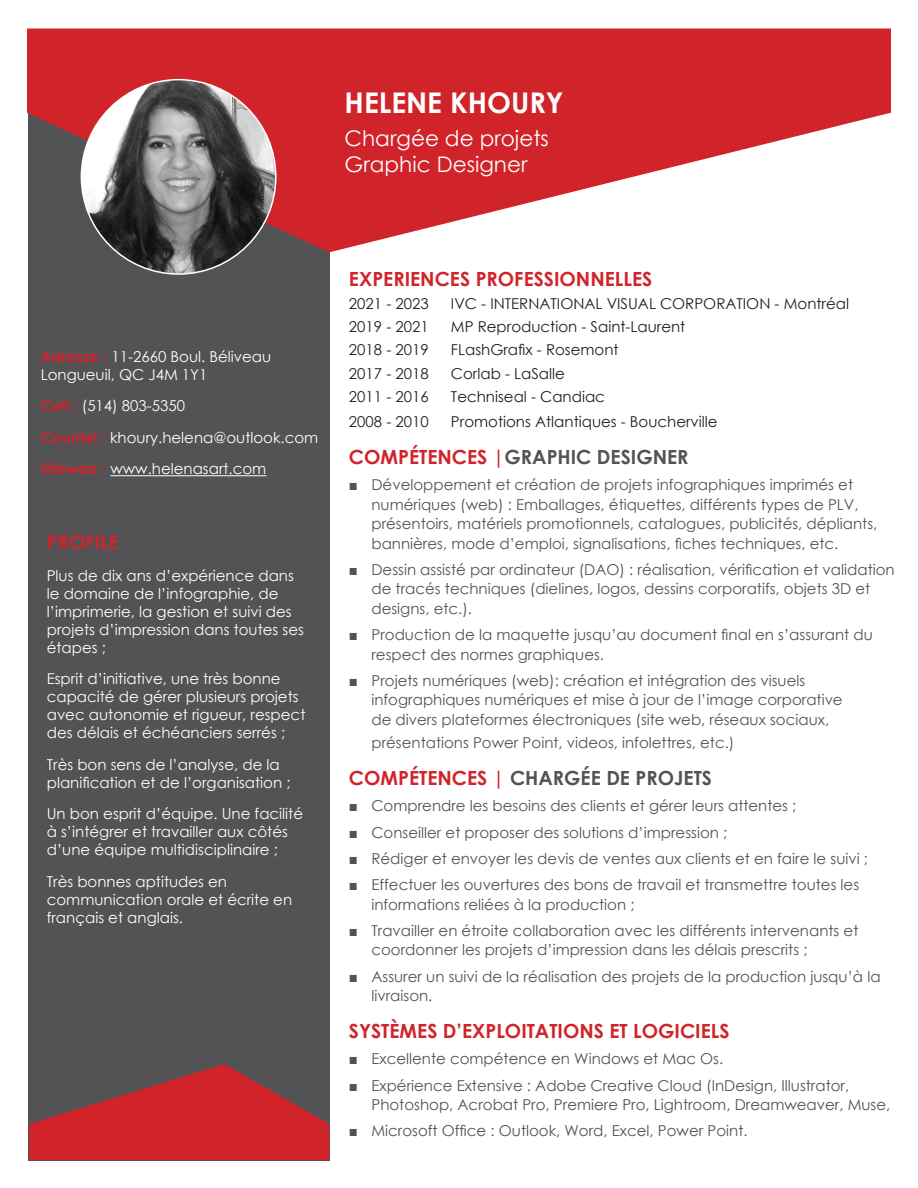
<style>
.page{position:relative;width:918px;height:1188px;background:#fff}
.page>*{position:absolute;margin:0;border:0;box-sizing:border-box;transform-origin:0 0}
.t1{font:700 28.5px "Century Gothic";color:#fff}
.t2{font:21.6px/25.8px "Century Gothic";color:#fff}
.Titre{font:700 19.5px "Century Gothic";color:#d1232a}
.Titre-2{font:700 19.5px "Century Gothic";color:#535355}
.t3{font:15px/19.5px "Century Gothic";color:#535355}
.profil_text{font:15px/18px "Century Gothic";color:#fff}
.compagny{font:15px "Century Gothic";color:#231f20}
.s1{font-weight:700;color:#d1232a}
.s2{color:#d1232a}
.s3{font-family:"Century"}
</style>
<div class="page">
<div style="left:28px;top:37px;width:301px;height:1124px;background:#535355"></div>
<svg style="left:27px;top:28px;width:864px;height:224px;fill:#d1232a"></svg>
<svg style="left:29px;top:1064px;width:300px;height:96px"></svg>
<img style="left:81px;top:80px;width:195px;height:194px;border-radius:97px">
<hr style="left:110px;top:475px;width:156px;height:1px;background:#fff">
<h1 class="t1" style="left:345px;top:81px;width:220px">HELENE KHOURY</h1>
<h2 class="t2" style="left:345px;top:125px;width:206px">Chargée de projets<br>Graphic Designer</h2>
<p class="profil_text" style="left:41px;top:347px;width:232px"><span class="s1">Adresse :</span> 11-2660 Boul. Béliveau<br>Longueuil, QC J4M 1Y1</p>
<p class="profil_text" style="left:41px;top:390px;width:279px;line-height:31.5px"><span class="s1">Cell :</span> (514) 803-5350<br><span class="s1">Courriel :</span> khoury.helena@outlook.com<br><span class="s1">Siteweb :</span> www.helenasart.com</p>
<p class="Titre" style="left:47px;top:528px;width:74px">PROFILE</p>
<p class="profil_text" style="left:47px;top:566px;width:259px">Plus de dix ans d’expérience dans le domaine de l’infographie, de l’imprimerie, la gestion et suivi des projets d’impression dans toutes ses étapes ;</p>
<p class="profil_text" style="left:47px;top:670px;width:260px">Esprit d’initiative, une très bonne capacité de gérer plusieurs projets avec autonomie et rigueur, respect des délais et échéanciers serrés ;</p>
<p class="profil_text" style="left:47px;top:755px;width:245px">Très bon sens de l’analyse, de la planification et de l’organisation ;</p>
<p class="profil_text" style="left:47px;top:805px;width:258px">Un bon esprit d’équipe. Une facilité à s’intégrer et travailler aux côtés d’une équipe multidisciplinaire ;</p>
<p class="profil_text" style="left:47px;top:872px;width:247px">Très bonnes aptitudes en communication orale et écrite en français et anglais.</p>
<p class="Titre" style="left:349px;top:264px;width:305px">EXPERIENCES PROFESSIONNELLES</p>
<p class="compagny" style="left:349px;top:293px;width:81px">2021 - 2023</p>
<p class="compagny" style="left:451px;top:293px;width:400px">IVC - INTERNATIONAL VISUAL CORPORATION - Montréal</p>
<p class="compagny" style="left:349px;top:316px;width:81px">2019 - 2021</p>
<p class="compagny" style="left:451px;top:316px;width:236px">MP Reproduction - Saint-Laurent</p>
<p class="compagny" style="left:349px;top:339px;width:81px">2018 - 2019</p>
<p class="compagny" style="left:451px;top:339px;width:169px">FLashGrafix - Rosemont</p>
<p class="compagny" style="left:349px;top:364px;width:81px">2017 - 2018</p>
<p class="compagny" style="left:451px;top:364px;width:115px">Corlab - LaSalle</p>
<p class="compagny" style="left:349px;top:387px;width:81px">2011 - 2016</p>
<p class="compagny" style="left:451px;top:387px;width:156px">Techniseal - Candiac</p>
<p class="compagny" style="left:349px;top:411px;width:81px">2008 - 2010</p>
<p class="compagny" style="left:451px;top:411px;width:268px">Promotions Atlantiques - Boucherville</p>
<p class="Titre-2" style="left:349px;top:442px;width:341px"><span class="s2">COMPÉTENCES |</span>GRAPHIC DESIGNER</p>
<p class="t3" style="left:371px;top:475px;width:507px;text-indent:-22px"><span class="s3">■</span> Développement et création de projets infographiques imprimés et numériques (web) : Emballages, étiquettes, différents types de PLV, présentoirs, matériels promotionnels, catalogues, publicités, dépliants, bannières, mode d’emploi, signalisations, fiches techniques, etc.</p>
<p class="t3" style="left:371px;top:559px;width:525px;text-indent:-22px"><span class="s3">■</span> Dessin assisté par ordinateur (DAO) : réalisation, vérification et validation de tracés techniques (dielines, logos, dessins corporatifs, objets 3D et designs, etc.).</p>
<p class="t3" style="left:371px;top:625px;width:503px;text-indent:-22px"><span class="s3">■</span> Production de la maquette jusqu’au document final en s’assurant du respect des normes graphiques.</p>
<p class="t3" style="left:371px;top:670px;width:473px;text-indent:-22px"><span class="s3">■</span> Projets numériques (web): création et intégration des visuels infographiques numériques et mise à jour de l’image corporative de divers plateformes électroniques (site web, réseaux sociaux,</p>
<p class="t3" style="left:371px;top:733px;width:364px">présentations Power Point, videos, infolettres, etc.)</p>
<p class="Titre-2" style="left:349px;top:763px;width:365px"><span class="s2">COMPÉTENCES |</span> CHARGÉE DE PROJETS</p>
<p class="t3" style="left:349px;top:796px;width:449px"><span class="s3">■</span> Comprendre les besoins des clients et gérer leurs attentes ;</p>
<p class="t3" style="left:349px;top:822px;width:380px"><span class="s3">■</span> Conseiller et proposer des solutions d’impression ;</p>
<p class="t3" style="left:349px;top:848px;width:521px"><span class="s3">■</span> Rédiger et envoyer les devis de ventes aux clients et en faire le suivi ;</p>
<p class="t3" style="left:371px;top:875px;width:489px;text-indent:-22px"><span class="s3">■</span> Effectuer les ouvertures des bons de travail et transmettre toutes les informations reliées à la production ;</p>
<p class="t3" style="left:371px;top:920px;width:488px;text-indent:-22px"><span class="s3">■</span> Travailler en étroite collaboration avec les différents intervenants et coordonner les projets d’impression dans les délais prescrits ;</p>
<p class="t3" style="left:371px;top:966px;width:511px;text-indent:-22px"><span class="s3">■</span> Assurer un suivi de la réalisation des projets de la production jusqu’à la livraison.</p>
<p class="Titre" style="left:349px;top:1016px;width:382px">SYSTÈMES D’EXPLOITATIONS ET LOGICIELS</p>
<p class="t3" style="left:349px;top:1049px;width:376px"><span class="s3">■</span> Excellente compétence en Windows et Mac Os.</p>
<p class="t3" style="left:371px;top:1075px;width:520px;text-indent:-22px"><span class="s3">■</span> Expérience Extensive : Adobe Creative Cloud (InDesign, Illustrator,<br>Photoshop, Acrobat Pro, Premiere Pro, Lightroom, Dreamweaver, Muse,</p>
<p class="t3" style="left:349px;top:1121px;width:400px"><span class="s3">■</span> Microsoft Office : Outlook, Word, Excel, Power Point.</p>
</div>
